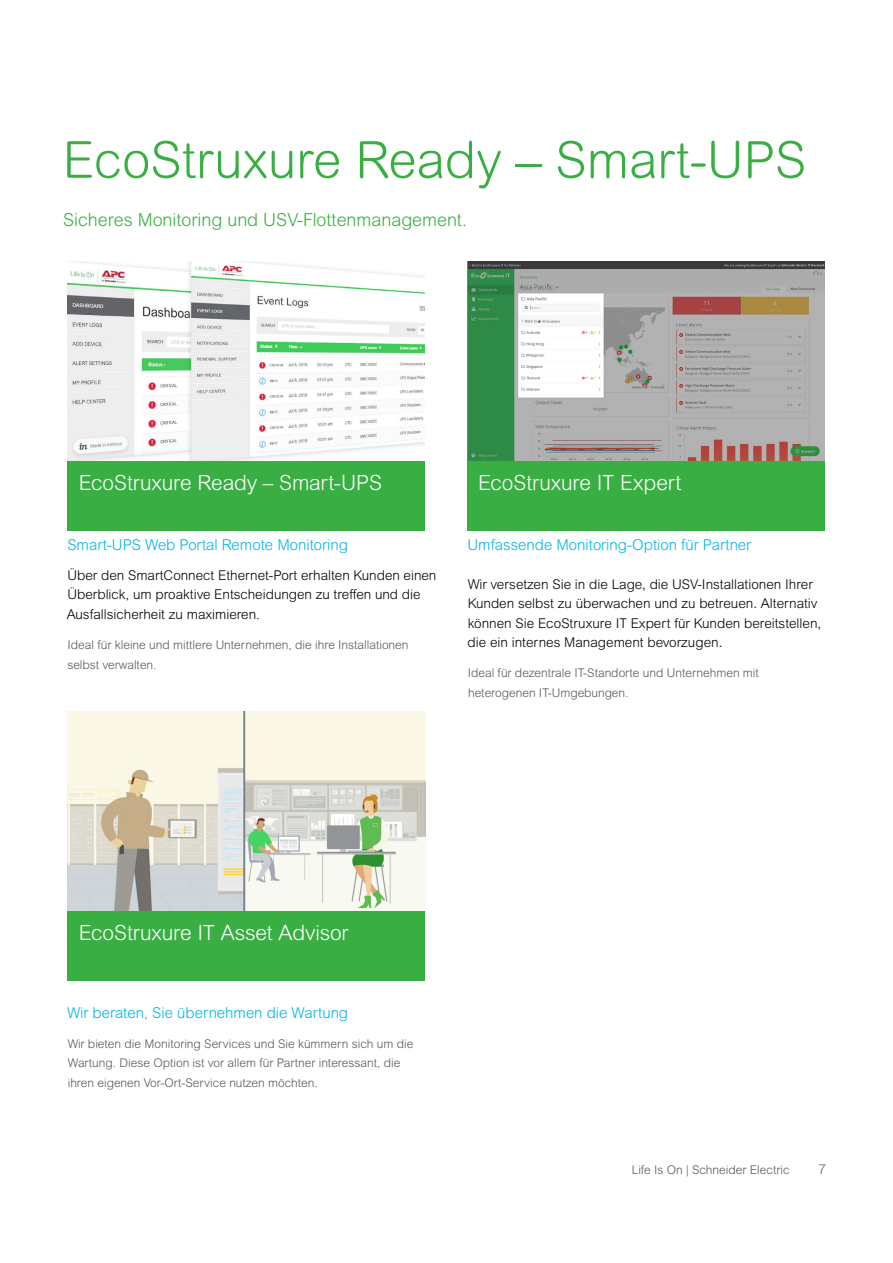
<style>
.page{position:relative;width:893px;height:1263px;background:#fff}
.page>*{position:absolute;margin:0;border:0;box-sizing:border-box;transform-origin:0 0}
.t1{font:300 51px "Arial Rounded MT Pro";color:#39af43}
.t2{font:300 21px "Arial Rounded MT Pro";letter-spacing:-.01em;color:#fff}
.t3{font:300 18px "Arial Rounded MT Std";color:#39af43}
.t4{font:300 15px "Arial Rounded MT Std";color:#00b4ed}
.t5{font:300 13.5px/19.5px "Arial MT Pro";color:#000}
.t6{font:300 13.5px/19.5px "Arial Rounded MT Pro";color:#000}
.t7{font:300 13.5px "Arial MT Pro";color:#5a5757}
.t8{font:300 12px/19.5px "Arial Rounded MT Pro";color:#5a5757}
</style>
<div class="page">
<img style="left:68px;top:262px;width:357px;height:200px">
<img style="left:468px;top:262px;width:356px;height:200px">
<img style="left:68px;top:711px;width:357px;height:200px">
<div style="left:68px;top:462px;width:357px;height:69px;background:#39af43"></div>
<div style="left:68px;top:911px;width:357px;height:69px;background:#39af43"></div>
<div style="left:467px;top:462px;width:357px;height:69px;background:#39af43"></div>
<h1 class="t1" style="left:63px;top:130px;width:745px">EcoStruxure Ready – Smart-UPS</h1>
<h3 class="t3" style="left:63px;top:209px;width:405px">Sicheres Monitoring und USV-Flottenmanagement.</h3>
<h2 class="t2" style="left:79px;top:471px;width:305px">EcoStruxure Ready – Smart-UPS</h2>
<p class="t4" style="left:67px;top:536px;width:282px">Smart-UPS Web Portal Remote Monitoring</p>
<p class="t6" style="left:67px;top:566px;width:371px">Über den SmartConnect Ethernet-Port erhalten Kunden einen<br>Überblick, um proaktive Entscheidungen zu treffen und die<br>Ausfallsicherheit zu maximieren.</p>
<p class="t8" style="left:67px;top:636px;width:343px">Ideal für kleine und mittlere Unternehmen, die ihre Installationen selbst verwalten.</p>
<h2 class="t2" style="left:478px;top:471px;width:205px">EcoStruxure IT Expert</h2>
<p class="t4" style="left:467px;top:536px;width:285px">Umfassende Monitoring-Option für Partner</p>
<p class="t5" style="left:468px;top:574px;width:355px">Wir versetzen Sie in die Lage, die USV-Installationen Ihrer Kunden selbst zu überwachen und zu betreuen. Alternativ können Sie EcoStruxure IT Expert für Kunden bereitstellen, die ein internes Management bevorzugen.</p>
<p class="t8" style="left:468px;top:664px;width:293px">Ideal für dezentrale IT-Standorte und Unternehmen mit heterogenen IT-Umgebungen.</p>
<h2 class="t2" style="left:79px;top:920px;width:271px">EcoStruxure IT Asset Advisor</h2>
<p class="t4" style="left:67px;top:1004px;width:282px">Wir beraten, Sie übernehmen die Wartung</p>
<p class="t8" style="left:68px;top:1034px;width:347px">Wir bieten die Monitoring Services und Sie kümmern sich um die<br>Wartung. Diese Option ist vor allem für Partner interessant, die ihren eigenen Vor-Ort-Service nutzen möchten.</p>
<p class="t8" style="left:632px;top:1160px;width:159px">Life Is On | Schneider Electric</p>
<p class="t7" style="left:818px;top:1160px;width:9px">7</p>
</div>
